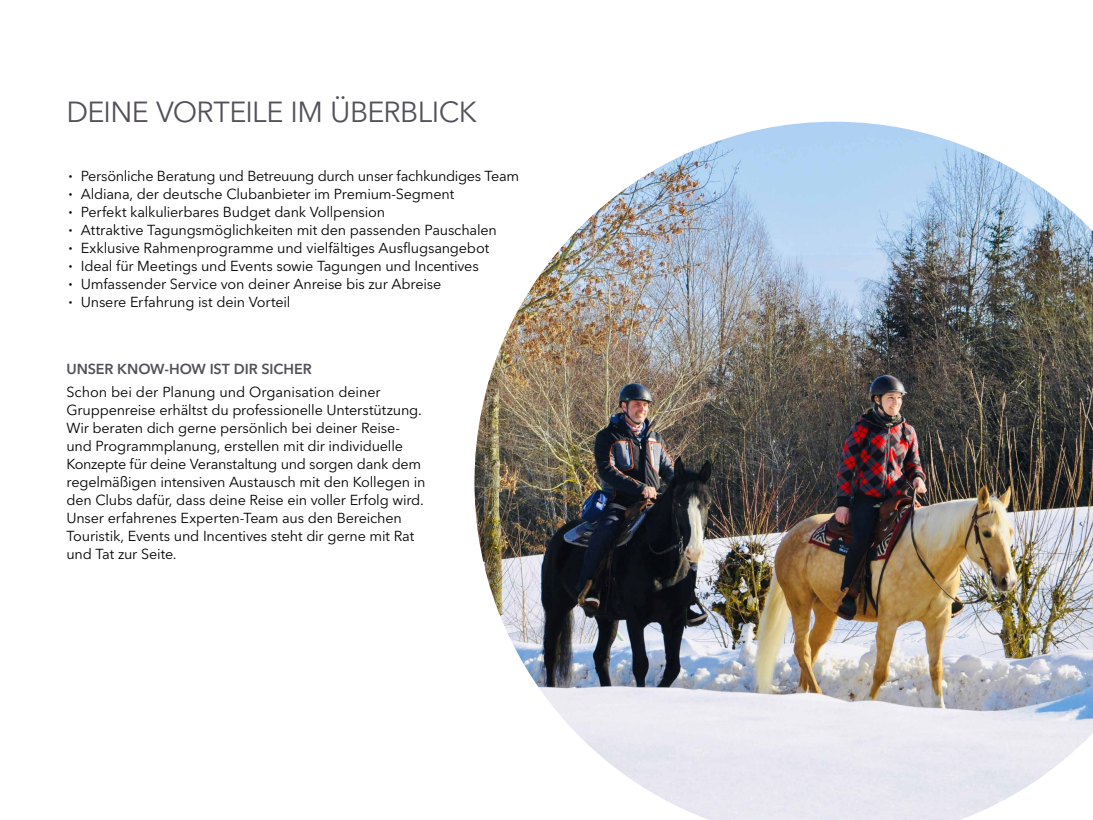
<style>
.page{position:relative;width:1093px;height:820px;background:#fff}
.page>*{position:absolute;margin:0;border:0;box-sizing:border-box;transform-origin:0 0}
.t1{font:28.8px "Avenir Next LT Pro";letter-spacing:-.02em;color:#54505a}
.t2{font:14.4px/18px "Avenir Next LT Pro";letter-spacing:-.015em;color:#000}
.t3{font:600 14.4px "Avenir Next LT Pro";letter-spacing:-.005em;color:#54505a}
.s1{font-size:7.2px}
</style>
<div class="page">
<img style="left:474px;top:122px;width:619px;height:697px">
<h1 class="t1" style="left:66px;top:94px;width:412px">DEINE VORTEILE IM ÜBERBLICK</h1>
<p class="t2" style="left:69px;top:167px;width:452px"><span class="s1">•</span> Persönliche Beratung und Betreuung durch unser fachkundiges Team</p>
<p class="t2" style="left:69px;top:185px;width:387px"><span class="s1">•</span> Aldiana, der deutsche Clubanbieter im Premium-Segment</p>
<p class="t2" style="left:69px;top:203px;width:318px"><span class="s1">•</span> Perfekt kalkulierbares Budget dank Vollpension</p>
<p class="t2" style="left:69px;top:221px;width:429px"><span class="s1">•</span> Attraktive Tagungsmöglichkeiten mit den passenden Pauschalen</p>
<p class="t2" style="left:69px;top:239px;width:422px"><span class="s1">•</span> Exklusive Rahmenprogramme und vielfältiges Ausflugsangebot</p>
<p class="t2" style="left:69px;top:257px;width:411px"><span class="s1">•</span> Ideal für Meetings und Events sowie Tagungen und Incentives</p>
<p class="t2" style="left:69px;top:275px;width:374px"><span class="s1">•</span> Umfassender Service von deiner Anreise bis zur Abreise</p>
<p class="t2" style="left:69px;top:293px;width:223px"><span class="s1">•</span> Unsere Erfahrung ist dein Vorteil</p>
<p class="t3" style="left:66px;top:360px;width:247px">UNSER KNOW-HOW IST DIR SICHER</p>
<p class="t2" style="left:66px;top:383px;width:361px">Schon bei der Planung und Organisation deiner Gruppenreise erhältst du professionelle Unterstützung.<br>Wir beraten dich gerne persönlich bei deiner Reise&shy;und Programmplanung, erstellen mit dir individuelle Konzepte für deine Veranstaltung und sorgen dank dem regelmäßigen intensiven Austausch mit den Kollegen in den Clubs dafür, dass deine Reise ein voller Erfolg wird.<br>Unser erfahrenes Experten-Team aus den Bereichen Touristik, Events und Incentives steht dir gerne mit Rat und Tat zur Seite.</p>
</div>
